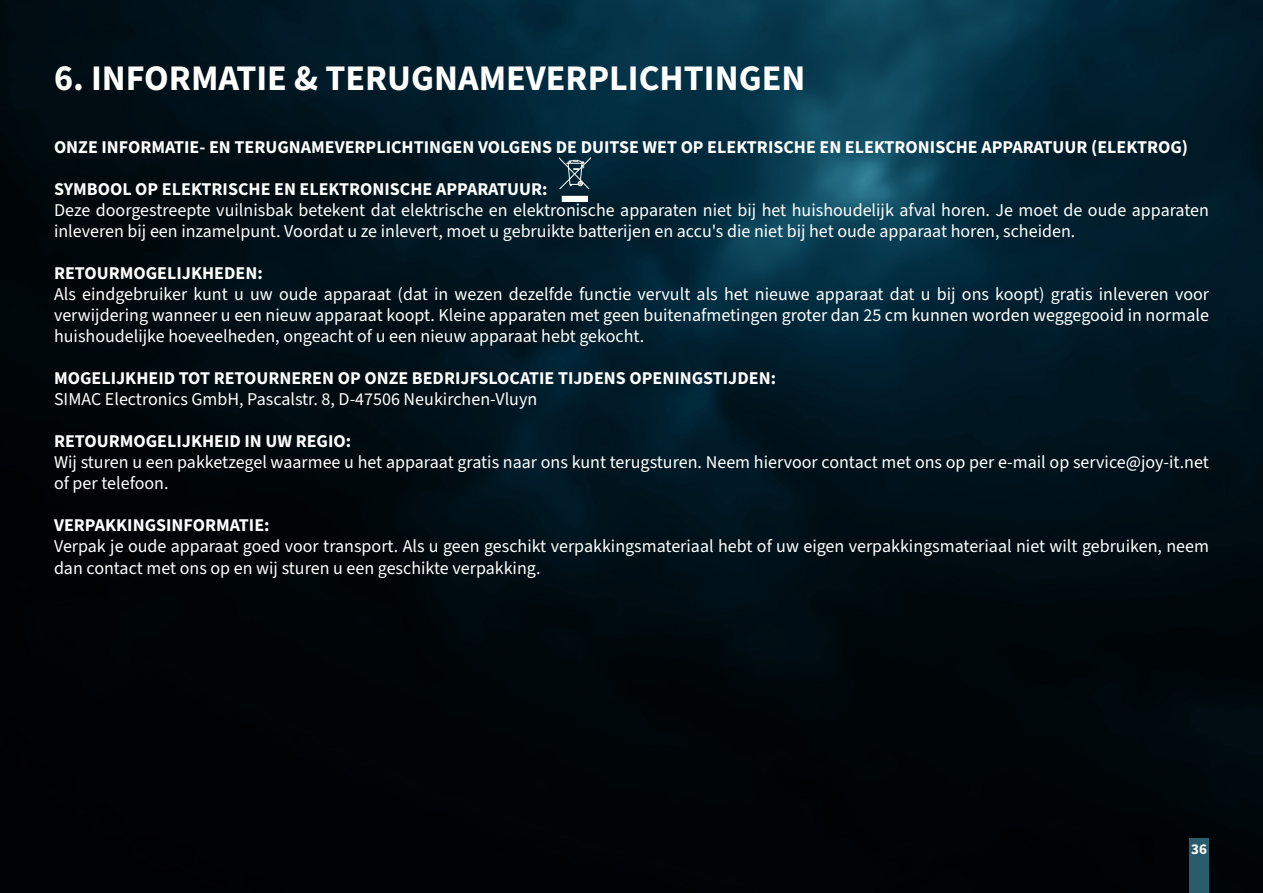
<style>
.page{position:relative;width:1263px;height:893px;background:#fff}
.page>*{position:absolute;margin:0;border:0;box-sizing:border-box;transform-origin:0 0}
.Default{font:700 36px "Source Sans 3";color:#fff}
.Default-2{font:18px/21px "Source Sans 3";color:#fff}
.Default-3{font:700 18px "Source Sans 3";color:#fff}
.t1{font:700 15px "Source Sans 3";color:#fff}
</style>
<div class="page">
<img style="left:0;top:0;width:1263px;height:893px">
<div style="left:1189px;top:839px;width:20px;height:54px;background:#2a5d6c"></div>
<img style="left:559px;top:158px;width:31px;height:43px">
<p class="Default" style="left:54px;top:54px;width:753px">6. INFORMATIE &amp; TERUGNAMEVERPLICHTINGEN</p>
<p class="Default-3" style="left:54px;top:135px;width:1135px">ONZE INFORMATIE- EN TERUGNAMEVERPLICHTINGEN VOLGENS DE DUITSE WET OP ELEKTRISCHE EN ELEKTRONISCHE APPARATUUR (ELEKTROG)</p>
<p class="Default-3" style="left:54px;top:177px;width:495px">SYMBOOL OP ELEKTRISCHE EN ELEKTRONISCHE APPARATUUR:</p>
<p class="Default-2" style="left:54px;top:200px;width:1156px">Deze doorgestreepte vuilnisbak betekent dat elektrische en elektronische apparaten niet bij het huishoudelijk afval horen. Je moet de oude apparaten inleveren bij een inzamelpunt. Voordat u ze inlevert, moet u gebruikte batterijen en accu's die niet bij het oude apparaat horen, scheiden.</p>
<p class="Default-3" style="left:54px;top:261px;width:210px">RETOURMOGELIJKHEDEN:</p>
<p class="Default-2" style="left:54px;top:284px;width:1156px;text-align:justify">Als eindgebruiker kunt u uw oude apparaat (dat in wezen dezelfde functie vervult als het nieuwe apparaat dat u bij ons koopt) gratis inleveren voor verwijdering wanneer u een nieuw apparaat koopt. Kleine apparaten met geen buitenafmetingen groter dan 25 cm kunnen worden weggegooid in normale huishoudelijke hoeveelheden, ongeacht of u een nieuw apparaat hebt gekocht.</p>
<p class="Default-3" style="left:54px;top:366px;width:724px">MOGELIJKHEID TOT RETOURNEREN OP ONZE BEDRIJFSLOCATIE TIJDENS OPENINGSTIJDEN:</p>
<p class="Default-2" style="left:54px;top:389px;width:485px">SIMAC Electronics GmbH, Pascalstr. 8, D-47506 Neukirchen-Vluyn</p>
<p class="Default-3" style="left:54px;top:429px;width:299px">RETOURMOGELIJKHEID IN UW REGIO:</p>
<p class="Default-2" style="left:54px;top:452px;width:1156px">Wij sturen u een pakketzegel waarmee u het apparaat gratis naar ons kunt terugsturen. Neem hiervoor contact met ons op per e-mail op service@joy-it.net of per telefoon.</p>
<p class="Default-3" style="left:54px;top:513px;width:217px">VERPAKKINGSINFORMATIE:</p>
<p class="Default-2" style="left:54px;top:535px;width:1156px;line-height:21.6px">Verpak je oude apparaat goed voor transport. Als u geen geschikt verpakkingsmateriaal hebt of uw eigen verpakkingsmateriaal niet wilt gebruiken, neem dan contact met ons op en wij sturen u een geschikte verpakking.</p>
<p class="t1" style="left:1191px;top:839px;width:17px">36</p>
</div>
